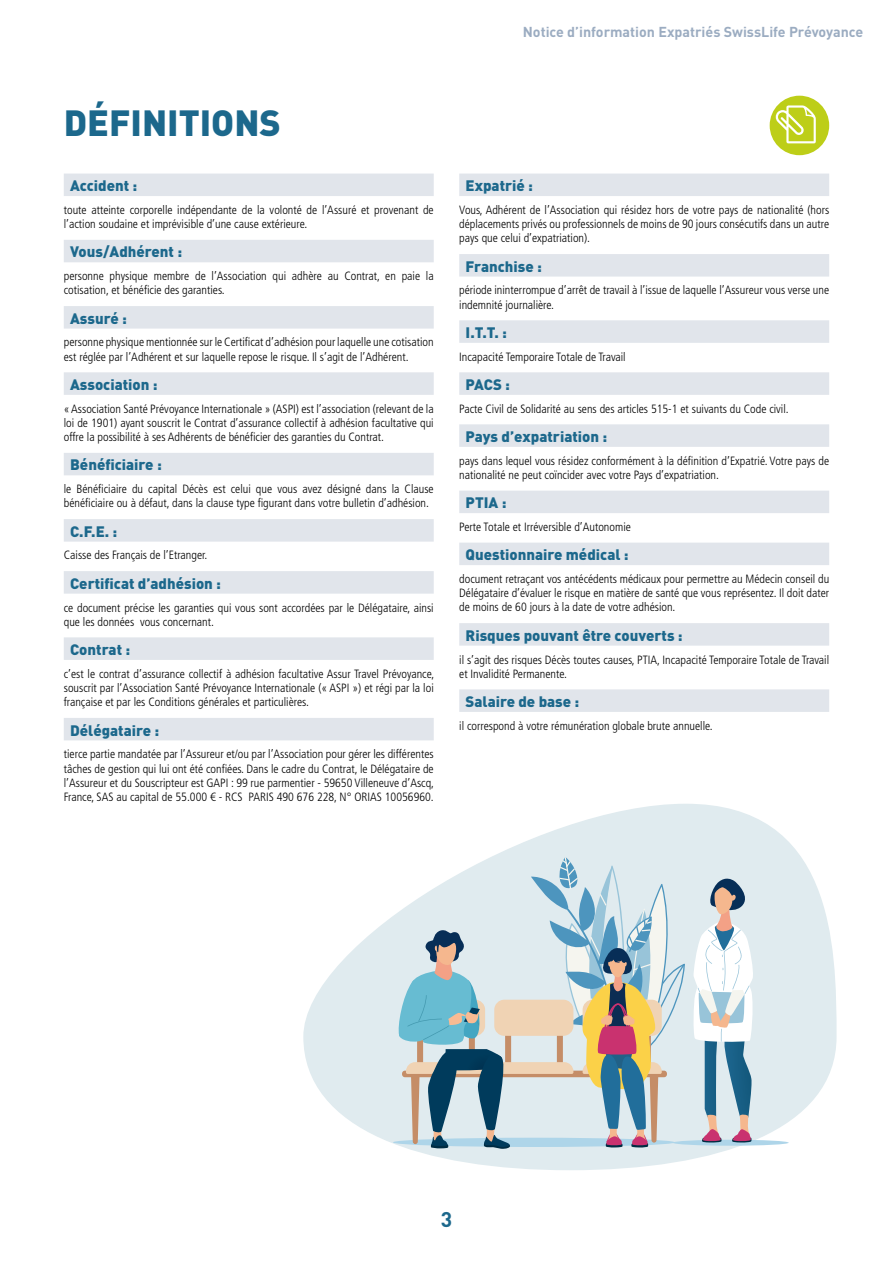
<style>
.page{position:relative;width:893px;height:1263px;background:#fff}
.page>*{position:absolute;margin:0;border:0;box-sizing:border-box;transform-origin:0 0}
.t1{font:900 36px "DIN";color:#1c688c}
.t2{font:700 21px "DIN";color:#1c688c}
.t3{font:900 15px "DIN";color:#1c688c}
.t4{font:700 14.25px "DIN";color:#9bacc1}
.t5{font:300 condensed 12px/14.2px "Frutiger LT Std";color:#000}
</style>
<div class="page">
<svg style="left:303px;top:804px;width:534px;height:366px;fill:#e0ebef"></svg>
<div style="left:673px;top:1140px;width:116px;height:6px;background:#aed5e9;border-radius:50%"></div>
<svg style="left:693px;top:876px;width:61px;height:266px"></svg>
<svg style="left:397px;top:857px;width:288px;height:292px;background:#becbcd"></svg>
<div style="left:770px;top:96px;width:59px;height:59px;background:#bdce18;border-radius:50%"></div>
<svg style="left:775px;top:105px;width:41px;height:38px"></svg>
<div style="left:64px;top:174px;width:370px;height:22px;background:#e1e5eb"></div>
<div style="left:64px;top:240px;width:370px;height:22px;background:#e1e5eb"></div>
<div style="left:64px;top:306px;width:370px;height:23px;background:#e1e5eb"></div>
<div style="left:64px;top:372px;width:370px;height:23px;background:#e1e5eb"></div>
<div style="left:64px;top:453px;width:370px;height:22px;background:#e1e5eb"></div>
<div style="left:64px;top:519px;width:370px;height:23px;background:#e1e5eb"></div>
<div style="left:64px;top:571px;width:370px;height:23px;background:#e1e5eb"></div>
<div style="left:64px;top:637px;width:370px;height:23px;background:#e1e5eb"></div>
<div style="left:64px;top:718px;width:370px;height:22px;background:#e1e5eb"></div>
<div style="left:459px;top:174px;width:370px;height:22px;background:#e1e5eb"></div>
<div style="left:459px;top:254px;width:370px;height:23px;background:#e1e5eb"></div>
<div style="left:459px;top:320px;width:370px;height:23px;background:#e1e5eb"></div>
<div style="left:459px;top:372px;width:370px;height:23px;background:#e1e5eb"></div>
<div style="left:459px;top:424px;width:370px;height:23px;background:#e1e5eb"></div>
<div style="left:459px;top:491px;width:370px;height:22px;background:#e1e5eb"></div>
<div style="left:459px;top:543px;width:370px;height:22px;background:#e1e5eb"></div>
<div style="left:459px;top:623px;width:370px;height:23px;background:#e1e5eb"></div>
<div style="left:459px;top:689px;width:370px;height:23px;background:#e1e5eb"></div>
<h1 class="t1" style="left:64px;top:99px;width:219px">DÉFINITIONS</h1>
<p class="t3" style="left:70px;top:176px;width:69px">Accident :</p>
<p class="t5" style="left:64px;top:203px;width:371px">toute atteinte corporelle indépendante de la volonté de l’Assuré et provenant de l’action soudaine et imprévisible d’une cause extérieure.</p>
<p class="t3" style="left:70px;top:242px;width:113px">Vous/Adhérent :</p>
<p class="t5" style="left:64px;top:269px;width:371px">personne physique membre de l’Association qui adhère au Contrat, en paie la cotisation, et bénéficie des garanties.</p>
<p class="t3" style="left:70px;top:308px;width:58px">Assuré :</p>
<p class="t5" style="left:64px;top:335px;width:371px">personne physique mentionnée sur le Certificat d’adhésion pour laquelle une cotisation est réglée par l’Adhérent et sur laquelle repose le risque. Il s’agit de l’Adhérent.</p>
<p class="t3" style="left:70px;top:374px;width:89px">Association :</p>
<p class="t5" style="left:64px;top:402px;width:371px;text-align:justify">« Association Santé Prévoyance Internationale » (ASPI) est l’association (relevant de la loi de 1901) ayant souscrit le Contrat d’assurance collectif à adhésion facultative qui offre la possibilité à ses Adhérents de bénéficier des garanties du Contrat.</p>
<p class="t3" style="left:70px;top:455px;width:93px">Bénéficiaire :</p>
<p class="t5" style="left:64px;top:482px;width:371px">le Bénéficiaire du capital Décès est celui que vous avez désigné dans la Clause bénéficiaire ou à défaut, dans la clause type figurant dans votre bulletin d’adhésion.</p>
<p class="t3" style="left:70px;top:521px;width:49px">C.F.E. :</p>
<p class="t5" style="left:64px;top:548px;width:145px">Caisse des Français de l’Etranger.</p>
<p class="t3" style="left:70px;top:573px;width:152px">Certificat d’adhésion :</p>
<p class="t5" style="left:64px;top:600px;width:371px">ce document précise les garanties qui vous sont accordées par le Délégataire, ainsi que les données vous concernant.</p>
<p class="t3" style="left:70px;top:639px;width:62px">Contrat :</p>
<p class="t5" style="left:64px;top:667px;width:372px;text-align:justify">c’est le contrat d’assurance collectif à adhésion facultative Assur Travel Prévoyance, souscrit par l’Association Santé Prévoyance Internationale (« ASPI ») et régi par la loi française et par les Conditions générales et particulières.</p>
<p class="t3" style="left:70px;top:720px;width:91px">Délégataire :</p>
<p class="t5" style="left:64px;top:747px;width:372px;text-align:justify">tierce partie mandatée par l’Assureur et/ou par l’Association pour gérer les différentes tâches de gestion qui lui ont été confiées. Dans le cadre du Contrat, le Délégataire de l’Assureur et du Souscripteur est GAPI : 99 rue parmentier - 59650 Villeneuve d’Ascq, France, SAS au capital de 55.000 € - RCS PARIS 490 676 228, N° ORIAS 10056960.</p>
<p class="t4" style="left:523px;top:23px;width:342px">Notice d’information Expatriés SwissLife Prévoyance</p>
<p class="t3" style="left:466px;top:176px;width:69px">Expatrié :</p>
<p class="t5" style="left:459px;top:203px;width:371px;text-align:justify">Vous, Adhérent de l’Association qui résidez hors de votre pays de nationalité (hors déplacements privés ou professionnels de moins de 90 jours consécutifs dans un autre pays que celui d’expatriation).</p>
<p class="t3" style="left:466px;top:256px;width:78px">Franchise :</p>
<p class="t5" style="left:459px;top:283px;width:371px">période ininterrompue d’arrêt de travail à l’issue de laquelle l’Assureur vous verse une indemnité journalière.</p>
<p class="t3" style="left:466px;top:322px;width:43px">I.T.T. :</p>
<p class="t5" style="left:459px;top:350px;width:168px">Incapacité Temporaire Totale de Travail</p>
<p class="t3" style="left:466px;top:374px;width:46px">PACS :</p>
<p class="t5" style="left:459px;top:402px;width:331px">Pacte Civil de Solidarité au sens des articles 515-1 et suivants du Code civil.</p>
<p class="t3" style="left:466px;top:426px;width:143px">Pays d’expatriation :</p>
<p class="t5" style="left:459px;top:454px;width:371px">pays dans lequel vous résidez conformément à la définition d’Expatrié. Votre pays de nationalité ne peut coïncider avec votre Pays d’expatriation.</p>
<p class="t3" style="left:466px;top:493px;width:42px">PTIA :</p>
<p class="t5" style="left:459px;top:520px;width:173px">Perte Totale et Irréversible d’Autonomie</p>
<p class="t3" style="left:466px;top:545px;width:164px">Questionnaire médical :</p>
<p class="t5" style="left:459px;top:572px;width:371px;text-align:justify">document retraçant vos antécédents médicaux pour permettre au Médecin conseil du Délégataire d’évaluer le risque en matière de santé que vous représentez. Il doit dater de moins de 60 jours à la date de votre adhésion.</p>
<p class="t3" style="left:466px;top:625px;width:219px">Risques pouvant être couverts :</p>
<p class="t5" style="left:459px;top:652px;width:371px">il s’agit des risques Décès toutes causes, PTIA, Incapacité Temporaire Totale de Travail et Invalidité Permanente.</p>
<p class="t3" style="left:466px;top:691px;width:115px">Salaire de base :</p>
<p class="t5" style="left:459px;top:719px;width:255px">il correspond à votre rémunération globale brute annuelle.</p>
<h2 class="t2" style="left:441px;top:1206px;width:13px">3</h2>
</div>
